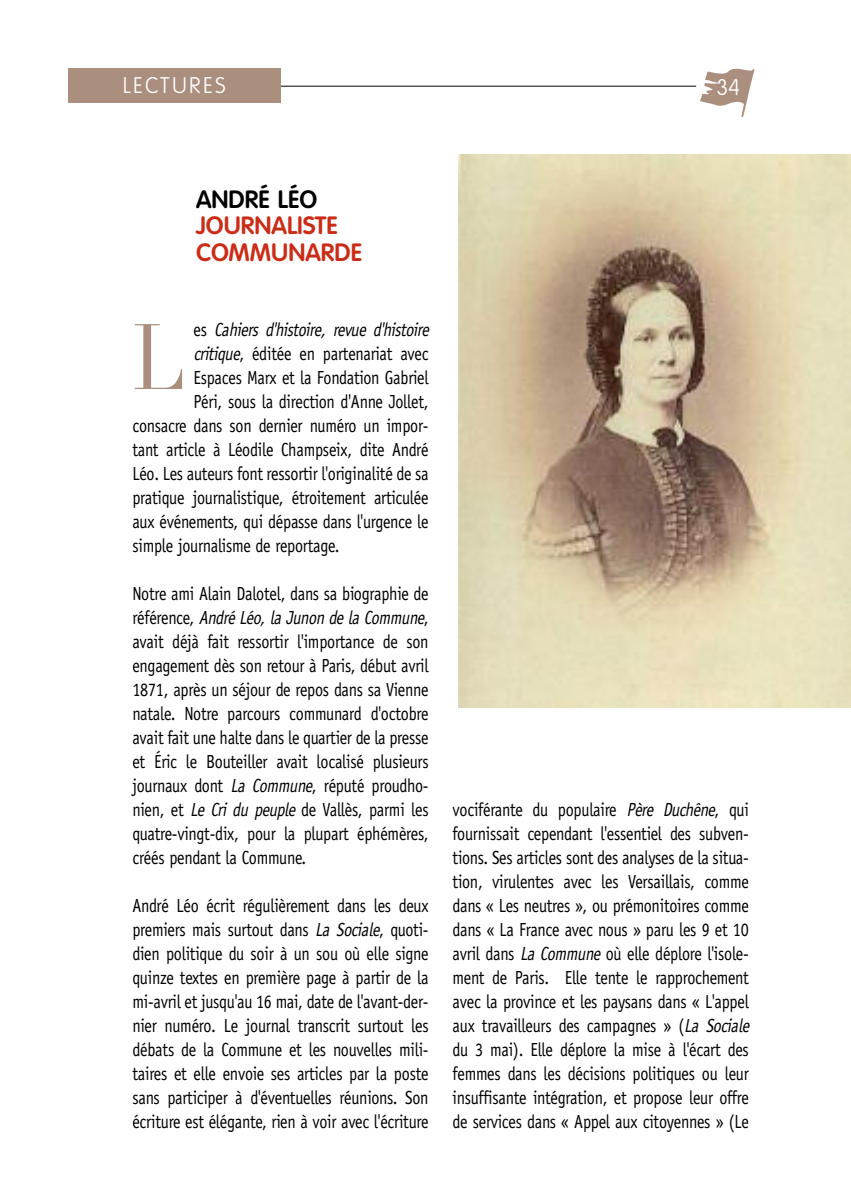
<style>
.page{position:relative;width:851px;height:1191px;background:#fff}
.page>*{position:absolute;margin:0;border:0;box-sizing:border-box;transform-origin:0 0}
.t1{font:91px "Didot";color:#aa8f7e;scale:.85 1}
.t2{font:600 24.4px/26.6px "Volkswagen";color:#cb2c16}
.t3{font:600 24.4px "Volkswagen";color:#000}
.t4{font:300 22px "Volkswagen";letter-spacing:.105em;color:#fff}
.t5{font:19px/24px "Officina Sans";letter-spacing:-.015em;color:#000;text-align:justify;scale:.85 1}
.t6{font:italic 19px "Officina Sans";color:#000;scale:.85 1}
.s1{font-style:normal}
.s2{font-style:italic}
</style>
<div class="page">
<img style="left:459px;top:155px;width:391px;height:552px">
<hr style="left:68px;top:86px;width:628px;height:1px;background:#000">
<div style="left:68px;top:68px;width:212px;height:34px;background:#aa8f7e"></div>
<svg style="left:700px;top:68px;width:54px;height:49px"></svg>
<p class="t4" style="left:123px;top:72px;width:104px">LECTURES</p>
<p class="t4" style="left:716px;top:75px;width:25px">34</p>
<p class="t3" style="left:196px;top:185px;width:123px">ANDRÉ LÉO</p>
<p class="t2" style="left:196px;top:213px;width:167px">JOURNALISTE<br>COMMUNARDE</p>
<h1 class="t1" style="left:132px;top:303px;width:64px">L</h1>
<p class="t6" style="left:193px;top:322px;width:282px"><span class="s1">e s</span> Cahiers d'histoire, revue d'histoire</p>
<p class="t5" style="left:193px;top:343px;width:278px"><span class="s2">critique</span>, éditée en partenariat avec</p>
<p class="t5" style="left:193px;top:367px;width:278px">Espaces Marx et la Fondation Gabriel</p>
<p class="t5" style="left:193px;top:391px;width:278px">Péri, sous la direction d'Anne Jollet,</p>
<p class="t5" style="left:132px;top:415px;width:350px">consacre dans son dernier numéro un impor-</p>
<p class="t5" style="left:132px;top:439px;width:350px">tant article à Léodile Champseix, dite André</p>
<p class="t5" style="left:132px;top:463px;width:350px">Léo. Les auteurs font ressortir l'originalité de sa</p>
<p class="t5" style="left:132px;top:487px;width:350px">pratique journalistique, étroitement articulée</p>
<p class="t5" style="left:132px;top:511px;width:350px">aux événements, qui dépasse dans l'urgence le</p>
<p class="t5" style="left:132px;top:535px;width:245px">simple journalisme de reportage.</p>
<p class="t5" style="left:132px;top:583px;width:350px">Notre ami Alain Dalotel, dans sa biographie de référence, <span class="s2">André Léo, la Junon de la Commune</span>, avait déjà fait ressortir l'importance de son engagement dès son retour à Paris, début avril 1871, après un séjour de repos dans sa Vienne natale. Notre parcours communard d'octobre avait fait une halte dans le quartier de la presse et Éric le Bouteiller avait localisé plusieurs journaux dont <span class="s2">La Commune</span>, réputé proudho&shy;nien, et <span class="s2">Le Cri du peuple</span> de Vallès, parmi les quatre-vingt-dix, pour la plupart éphémères, créés pendant la Commune.</p>
<p class="t5" style="left:132px;top:895px;width:350px">André Léo écrit régulièrement dans les deux premiers mais surtout dans <span class="s2">La Sociale</span>, quoti&shy;dien politique du soir à un sou où elle signe quinze textes en première page à partir de la mi-avril et jusqu'au 16 mai, date de l'avant-der&shy;nier numéro. Le journal transcrit surtout les débats de la Commune et les nouvelles mili&shy;taires et elle envoie ses articles par la poste sans participer à d'éventuelles réunions. Son écriture est élégante, rien à voir avec l'écriture</p>
<p class="t5" style="left:452px;top:799px;width:354px;text-align:left">vociférante du populaire <span class="s2">Père Duchêne</span>, qui fournissait cependant l'essentiel des subven&shy;tions. Ses articles sont des analyses de la situa&shy;tion, virulentes avec les Versaillais, comme dans « Les neutres », ou prémonitoires comme dans « La France avec nous » paru les 9 et 10 avril dans <span class="s2">La Commune</span> où elle déplore l'isole&shy;ment de Paris. Elle tente le rapprochement avec la province et les paysans dans « L'appel aux travailleurs des campagnes » (<span class="s2">La Sociale </span>du 3 mai). Elle déplore la mise à l'écart des femmes dans les décisions politiques ou leur insuffisante intégration, et propose leur offre de services dans « Appel aux citoyennes » (Le</p>
</div>
